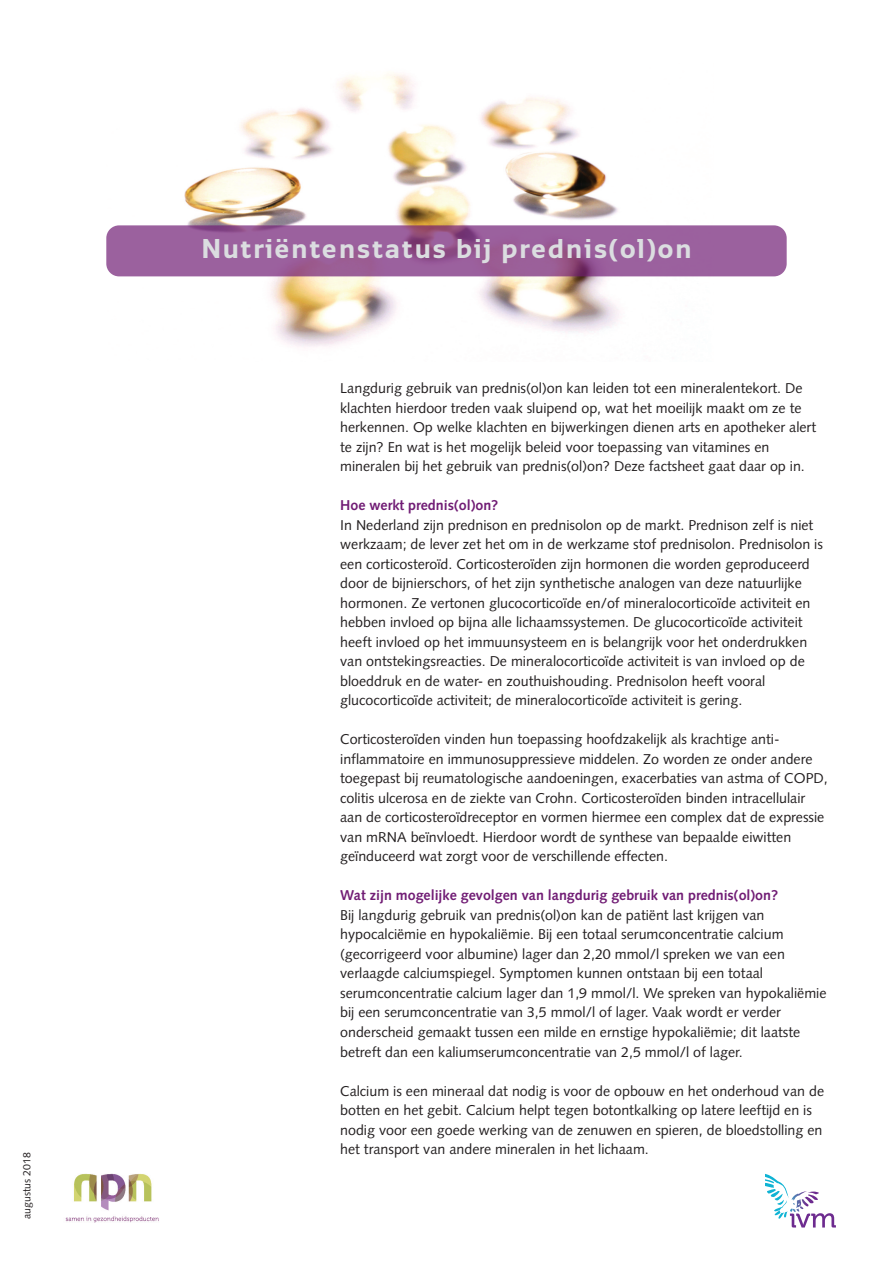
<style>
.page{position:relative;width:893px;height:1263px;background:#fff}
.page>*{position:absolute;margin:0;border:0;box-sizing:border-box;transform-origin:0 0}
.t1{font:700 27px "Monitor";letter-spacing:.05em;color:#dbdde0}
.t2{font:14.25px/19.5px "Syntax";color:#231f20}
.t3{font:700 14.25px "Syntax";color:#711d75}
.t4{font:10.5px "Syntax";color:#231f20}
</style>
<div class="page">
<img style="left:106px;top:73px;width:607px;height:274px">
<div style="left:106px;top:225px;width:681px;height:51px;background:#711d75;border-radius:13px;opacity:.7"></div>
<img style="left:65px;top:1174px;width:94px;height:48px">
<svg style="left:766px;top:1174px;width:70px;height:53px"></svg>
<p class="t4" style="left:23px;top:1219px;width:68px;rotate:-90deg">augustus 2018</p>
<h1 class="t1" style="left:201px;top:239px;width:492px">Nutriëntenstatus bij prednis(ol)on</h1>
<p class="t2" style="left:340px;top:380px;width:477px">Langdurig gebruik van prednis(ol)on kan leiden tot een mineralentekort. De klachten hierdoor treden vaak sluipend op, wat het moeilijk maakt om ze te herkennen. Op welke klachten en bijwerkingen dienen arts en apotheker alert te zijn? En wat is het mogelijk beleid voor toepassing van vitamines en mineralen bij het gebruik van prednis(ol)on? Deze factsheet gaat daar op in.</p>
<p class="t3" style="left:340px;top:500px;width:160px">Hoe werkt prednis(ol)on?</p>
<p class="t2" style="left:340px;top:516px;width:484px">In Nederland zijn prednison en prednisolon op de markt. Prednison zelf is niet werkzaam; de lever zet het om in de werkzame stof prednisolon. Prednisolon is een corticosteroïd. Corticosteroïden zijn hormonen die worden geproduceerd door de bijnierschors, of het zijn synthetische analogen van deze natuurlijke hormonen. Ze vertonen glucocorticoïde en/of mineralocorticoïde activiteit en hebben invloed op bijna alle lichaamssystemen. De glucocorticoïde activiteit heeft invloed op het immuunsysteem en is belangrijk voor het onderdrukken van ontstekingsreacties. De mineralocorticoïde activiteit is van invloed op de bloeddruk en de water- en zouthuishouding. Prednisolon heeft vooral glucocorticoïde activiteit; de mineralocorticoïde activiteit is gering.</p>
<p class="t2" style="left:340px;top:731px;width:489px">Corticosteroïden vinden hun toepassing hoofdzakelijk als krachtige anti&shy;inflammatoire en immunosuppressieve middelen. Zo worden ze onder andere toegepast bij reumatologische aandoeningen, exacerbaties van astma of COPD, colitis ulcerosa en de ziekte van Crohn. Corticosteroïden binden intracellulair aan de corticosteroïdreceptor en vormen hiermee een complex dat de expressie van mRNA beïnvloedt. Hierdoor wordt de synthese van bepaalde eiwitten geïnduceerd wat zorgt voor de verschillende effecten.</p>
<p class="t3" style="left:340px;top:890px;width:440px">Wat zijn mogelijke gevolgen van langdurig gebruik van prednis(ol)on?</p>
<p class="t2" style="left:340px;top:906px;width:488px">Bij langdurig gebruik van prednis(ol)on kan de patiënt last krijgen van hypocalciëmie en hypokaliëmie. Bij een totaal serumconcentratie calcium (gecorrigeerd voor albumine) lager dan 2,20 mmol/l spreken we van een verlaagde calciumspiegel. Symptomen kunnen ontstaan bij een totaal serumconcentratie calcium lager dan 1,9 mmol/l. We spreken van hypokaliëmie bij een serumconcentratie van 3,5 mmol/l of lager. Vaak wordt er verder onderscheid gemaakt tussen een milde en ernstige hypokaliëmie; dit laatste betreft dan een kaliumserumconcentratie van 2,5 mmol/l of lager.</p>
<p class="t2" style="left:340px;top:1082px;width:485px">Calcium is een mineraal dat nodig is voor de opbouw en het onderhoud van de botten en het gebit. Calcium helpt tegen botontkalking op latere leeftijd en is nodig voor een goede werking van de zenuwen en spieren, de bloedstolling en het transport van andere mineralen in het lichaam.</p>
</div>
